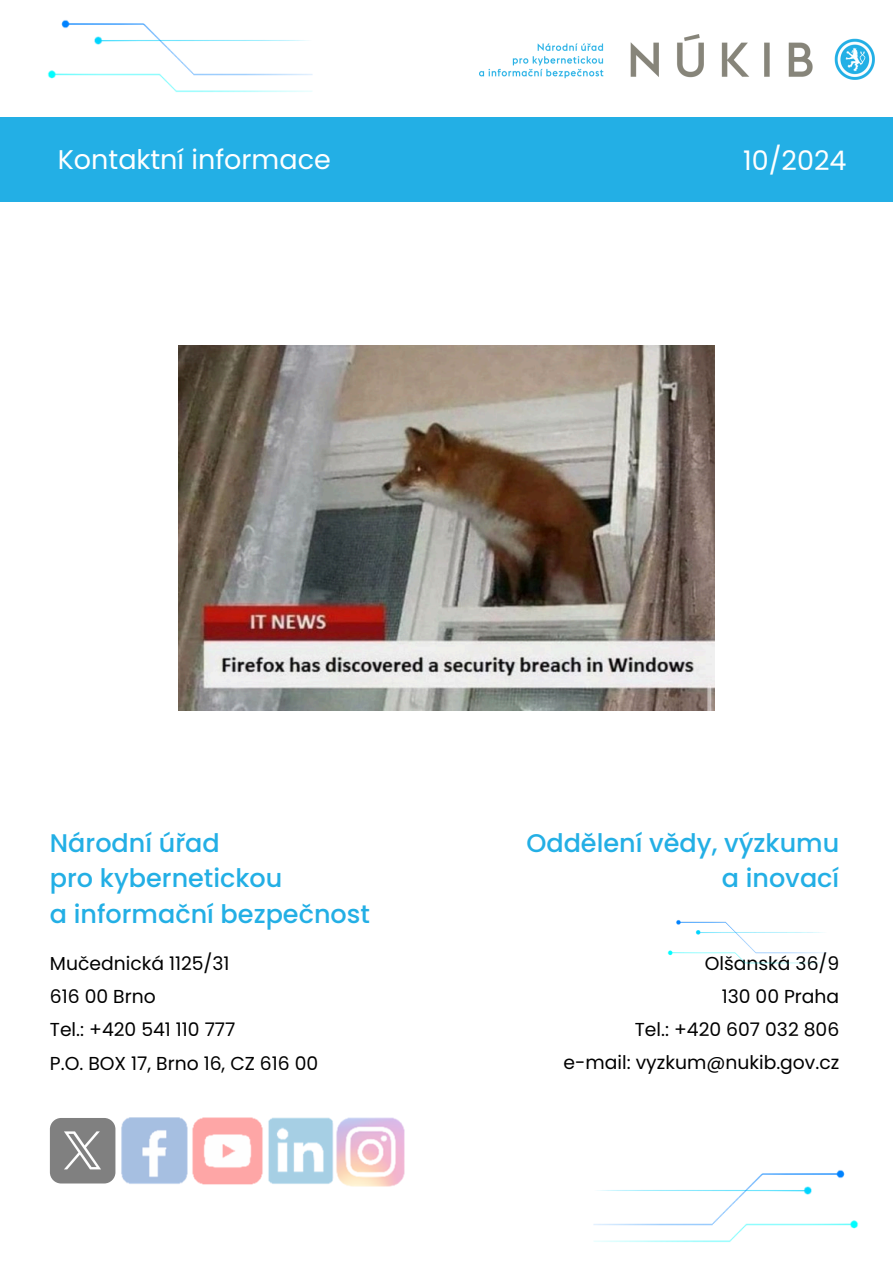
<style>
.page{position:relative;width:893px;height:1263px;background:#fff}
.page>*{position:absolute;margin:0;border:0;box-sizing:border-box;transform-origin:0 0}
.t1{font:27px "Poppins";color:#fff}
.t2{font:500 25.5px/35.4px "Poppins";color:#23afe5}
.t3{font:18.75px "Poppins";color:#000}
</style>
<div class="page">
<img style="left:47px;top:20px;width:266px;height:72px">
<img style="left:479px;top:35px;width:395px;height:45px">
<img style="left:593px;top:1170px;width:266px;height:72px">
<div style="left:0;top:117px;width:100px;height:85px;background:#23afe5"></div>
<div style="left:56px;top:117px;width:837px;height:85px;background:#23afe5"></div>
<img style="left:50px;top:1118px;width:65px;height:65px;border-radius:11px">
<img style="left:121px;top:1117px;width:284px;height:70px">
<img style="left:667px;top:920px;width:160px;height:44px">
<img style="left:179px;top:345px;width:535px;height:366px">
<h2 class="t1" style="left:58px;top:140px;width:274px">Kontaktní informace</h2>
<p class="t1" style="left:743px;top:142px;width:105px">10/2024</p>
<h1 class="t2" style="left:50px;top:825px;width:321px">Národní úřad<br>pro kybernetickou<br>a informační bezpečnost</h1>
<p class="t3" style="left:50px;top:950px;width:181px">Mučednická 1125/31</p>
<p class="t3" style="left:50px;top:983px;width:107px">616 00 Brno</p>
<p class="t3" style="left:50px;top:1017px;width:187px">Tel.: +420 541 110 777</p>
<p class="t3" style="left:50px;top:1050px;width:270px">P.O. BOX 17, Brno 16, CZ 616 00</p>
<p class="t2" style="left:526px;top:825px;width:314px;text-align:right">Oddělení vědy, výzkumu a inovací</p>
<p class="t3" style="left:704px;top:950px;width:136px">Olšanská 36/9</p>
<p class="t3" style="left:721px;top:983px;width:119px">130 00 Praha</p>
<p class="t3" style="left:635px;top:1016px;width:206px">Tel.: +420 607 032 806</p>
<p class="t3" style="left:563px;top:1050px;width:277px">e-mail: vyzkum@nukib.gov.cz</p>
</div>
